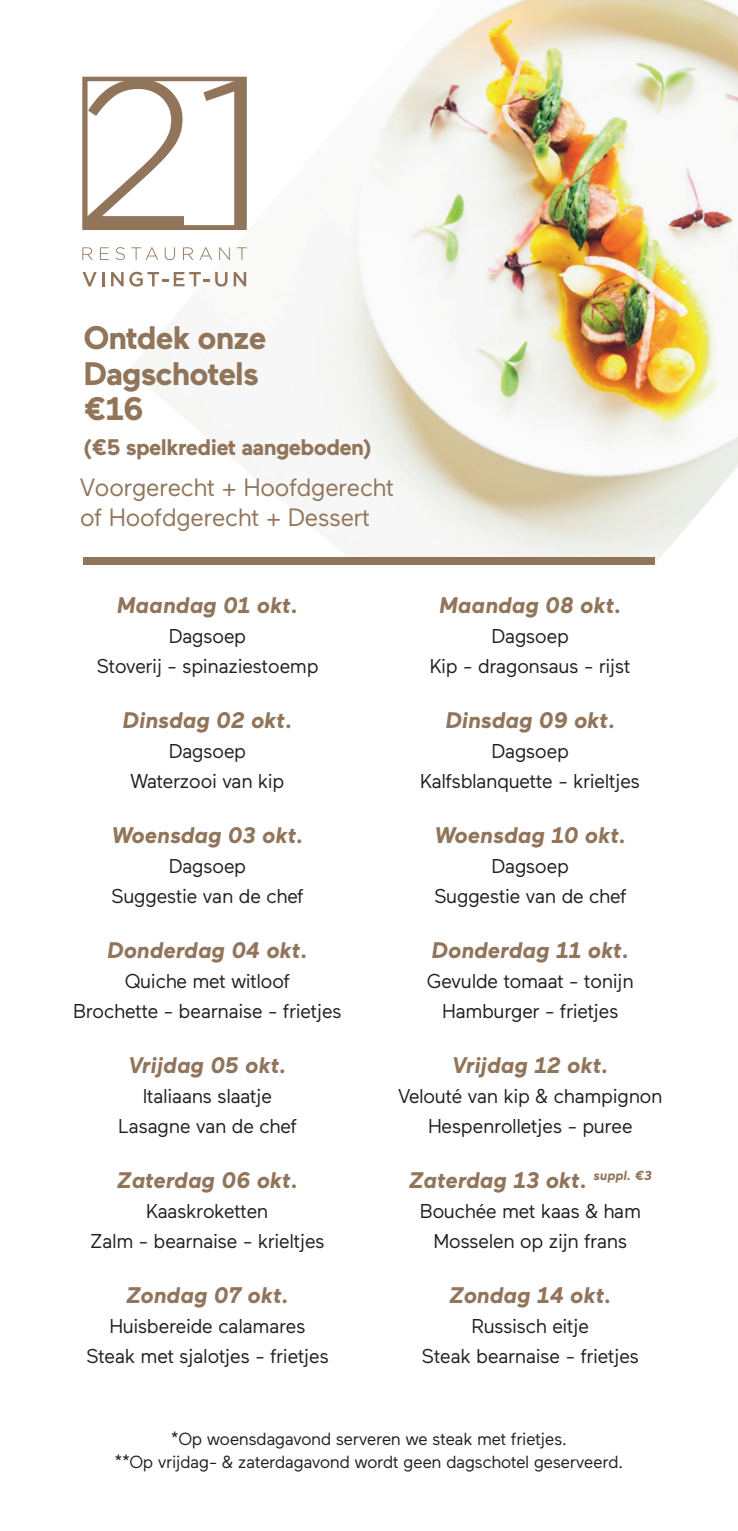
<style>
.page{position:relative;width:738px;height:1531px;background:#fff}
.page>*{position:absolute;margin:0;border:0;box-sizing:border-box;transform-origin:0 0}
.t1{font:700 32.5px/35px "Maax";letter-spacing:-.03em;color:#91755b}
.t2{font:25px/30px "Maax";letter-spacing:-.03em;color:#91755b}
.t3{font:italic 700 22.5px "Maax";color:#91755b}
.t4{font:700 22.5px "Maax";letter-spacing:-.03em;color:#91755b}
.t5{font:20px/30px "Maax";letter-spacing:-.03em;color:#231f20;text-align:center}
.t6{font:17.5px/22.5px "Maax";letter-spacing:-.03em;color:#231f20;text-align:center}
</style>
<div class="page">
<img style="left:128px;top:0;width:609px;height:564px">
<svg style="left:82px;top:247px;width:11px;height:13px"></svg>
<svg style="left:100px;top:247px;width:9px;height:13px"></svg>
<svg style="left:115px;top:247px;width:10px;height:13px"></svg>
<svg style="left:131px;top:247px;width:27px;height:13px"></svg>
<svg style="left:165px;top:247px;width:10px;height:13px"></svg>
<svg style="left:183px;top:247px;width:10px;height:13px"></svg>
<svg style="left:199px;top:247px;width:13px;height:13px"></svg>
<svg style="left:219px;top:247px;width:10px;height:13px"></svg>
<svg style="left:237px;top:247px;width:9px;height:13px"></svg>
<svg style="left:82px;top:272px;width:22px;height:14px"></svg>
<svg style="left:111px;top:272px;width:12px;height:14px"></svg>
<svg style="left:129px;top:272px;width:39px;height:15px"></svg>
<svg style="left:174px;top:272px;width:35px;height:14px"></svg>
<svg style="left:215px;top:272px;width:12px;height:15px"></svg>
<svg style="left:233px;top:272px;width:13px;height:14px"></svg>
<svg style="left:82px;top:77px;width:164px;height:153px"></svg>
<div style="left:83px;top:557px;width:571px;height:7px;background:#91755b"></div>
<h1 class="t1" style="left:83px;top:321px;width:184px">Ontdek onze<br>Dagschotels €16</h1>
<p class="t4" style="left:83px;top:434px;width:290px">(€5 spelkrediet aangeboden)</p>
<p class="t2" style="left:80px;top:473px;width:316px">Voorgerecht + Hoofdgerecht of Hoofdgerecht + Dessert</p>
<p class="t3" style="left:117px;top:593px;width:183px">Maandag 01 okt.</p>
<p class="t5" style="left:96px;top:621px;width:224px">Dagsoep<br>Stoverij - spinaziestoemp</p>
<p class="t3" style="left:122px;top:708px;width:171px">Dinsdag 02 okt.</p>
<p class="t5" style="left:130px;top:736px;width:155px">Dagsoep<br>Waterzooi van kip</p>
<p class="t3" style="left:111px;top:823px;width:194px">Woensdag 03 okt.</p>
<p class="t5" style="left:111px;top:851px;width:194px">Dagsoep<br>Suggestie van de chef</p>
<p class="t3" style="left:107px;top:938px;width:202px">Donderdag 04 okt.</p>
<p class="t5" style="left:73px;top:966px;width:270px">Quiche met witloof<br>Brochette - bearnaise - frietjes</p>
<p class="t3" style="left:128px;top:1053px;width:160px">Vrijdag 05 okt.</p>
<p class="t5" style="left:118px;top:1081px;width:180px">Italiaans slaatje<br>Lasagne van de chef</p>
<p class="t3" style="left:117px;top:1168px;width:182px">Zaterdag 06 okt.</p>
<p class="t5" style="left:90px;top:1196px;width:236px">Kaaskroketten<br>Zalm - bearnaise - krieltjes</p>
<p class="t3" style="left:126px;top:1283px;width:164px">Zondag 07 okt.</p>
<p class="t5" style="left:86px;top:1311px;width:244px">Huisbereide calamares<br>Steak met sjalotjes - frietjes</p>
<p class="t3" style="left:439px;top:593px;width:184px">Maandag 08 okt.</p>
<p class="t5" style="left:430px;top:621px;width:202px">Dagsoep<br>Kip - dragonsaus - rijst</p>
<p class="t3" style="left:445px;top:708px;width:171px">Dinsdag 09 okt.</p>
<p class="t5" style="left:420px;top:736px;width:221px">Dagsoep<br>Kalfsblanquette - krieltjes</p>
<p class="t3" style="left:434px;top:823px;width:193px">Woensdag 10 okt.</p>
<p class="t5" style="left:433px;top:851px;width:194px">Dagsoep<br>Suggestie van de chef</p>
<p class="t3" style="left:431px;top:938px;width:199px">Donderdag 11 okt.</p>
<p class="t5" style="left:426px;top:966px;width:208px">Gevulde tomaat - tonijn<br>Hamburger - frietjes</p>
<p class="t3" style="left:452px;top:1053px;width:158px">Vrijdag 12 okt.</p>
<p class="t5" style="left:398px;top:1081px;width:266px">Velouté van kip &amp; champignon<br>Hespenrolletjes - puree</p>
<p class="t3" style="left:408px;top:1168px;width:244px">Zaterdag 13 okt. <sup>suppl.</sup> <sup>€3</sup></p>
<p class="t5" style="left:419px;top:1196px;width:223px">Bouchée met kaas &amp; ham<br>Mosselen op zijn frans</p>
<p class="t3" style="left:449px;top:1283px;width:164px">Zondag 14 okt.</p>
<p class="t5" style="left:421px;top:1311px;width:219px">Russisch eitje<br>Steak bearnaise - frietjes</p>
<p class="t6" style="left:114px;top:1428px;width:510px">*Op woensdagavond serveren we steak met frietjes.<br>**Op vrijdag- &amp; zaterdagavond wordt geen dagschotel geserveerd.</p>
</div>
